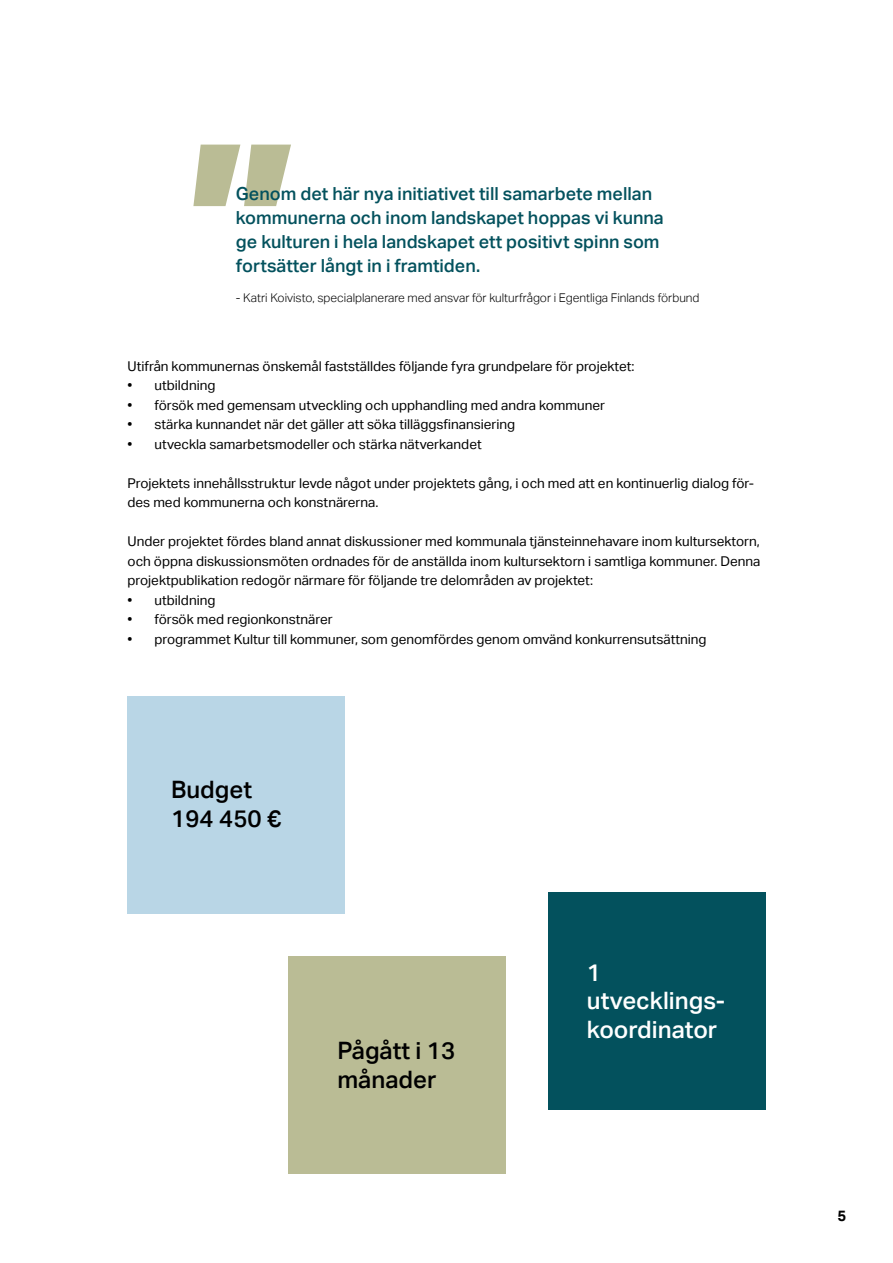
<style>
.page{position:relative;width:893px;height:1263px;background:#fff}
.page>*{position:absolute;margin:0;border:0;box-sizing:border-box;transform-origin:0 0}
.t1{font:500 24px/28.8px "Aktiv Grotesk";color:#000}
.t2{font:500 24px/28.8px "Aktiv Grotesk";color:#fff}
.sitaatti{font:500 18px/24px "Aktiv Grotesk";color:#03515d}
.t3{font:700 15px "Aktiv Grotesk";color:#000}
.Leipäteksti{font:13.5px/19.5px "Aktiv Grotesk";color:#000}
.kuvateksti{font:300 12px "Aktiv Grotesk";color:#000}
</style>
<div class="page">
<div style="left:128px;top:696px;width:217px;height:217px;background:#b9d6e6"></div>
<svg style="left:193px;top:145px;width:98px;height:61px"></svg>
<div style="left:548px;top:892px;width:217px;height:218px;background:#03515d"></div>
<div style="left:288px;top:956px;width:217px;height:218px;background:#babc95"></div>
<p class="sitaatti" style="left:236px;top:182px;width:429px">Genom det här nya initiativet till samarbete mellan kommunerna och inom landskapet hoppas vi kunna ge kulturen i hela landskapet ett positivt spinn som fortsätter långt in i framtiden.</p>
<p class="kuvateksti" style="left:236px;top:291px;width:465px">- Katri Koivisto, specialplanerare med ansvar för kulturfrågor i Egentliga Finlands förbund</p>
<p class="Leipäteksti" style="left:128px;top:356px;width:508px">Utifrån kommunernas önskemål fastställdes följande fyra grundpelare för projektet:</p>
<p class="Leipäteksti" style="left:128px;top:376px;width:89px">• utbildning</p>
<p class="Leipäteksti" style="left:128px;top:395px;width:479px">• försök med gemensam utveckling och upphandling med andra kommuner</p>
<p class="Leipäteksti" style="left:128px;top:415px;width:389px">• stärka kunnandet när det gäller att söka tilläggsfinansiering</p>
<p class="Leipäteksti" style="left:128px;top:434px;width:356px">• utveckla samarbetsmodeller och stärka nätverkandet</p>
<p class="Leipäteksti" style="left:128px;top:473px;width:628px">Projektets innehållsstruktur levde något under projektets gång, i och med att en kontinuerlig dialog för&shy;des med kommunerna och konstnärerna.</p>
<p class="Leipäteksti" style="left:128px;top:532px;width:634px;text-align:justify">Under projektet fördes bland annat diskussioner med kommunala tjänsteinnehavare inom kultursektorn, och öppna diskussionsmöten ordnades för de anställda inom kultursektorn i samtliga kommuner. Denna projektpublikation redogör närmare för följande tre delområden av projektet:</p>
<p class="Leipäteksti" style="left:128px;top:590px;width:89px">• utbildning</p>
<p class="Leipäteksti" style="left:128px;top:610px;width:207px">• försök med regionkonstnärer</p>
<p class="Leipäteksti" style="left:128px;top:629px;width:581px">• programmet Kultur till kommuner, som genomfördes genom omvänd konkurrensutsättning</p>
<h1 class="t1" style="left:171px;top:775px;width:112px">Budget<br>194 450 €</h1>
<h1 class="t1" style="left:337px;top:1036px;width:119px">Pågått i 13 månader</h1>
<h1 class="t2" style="left:587px;top:958px;width:140px">1 utvecklings&shy;koordinator</h1>
<p class="t3" style="left:837px;top:1206px;width:10px">5</p>
</div>
